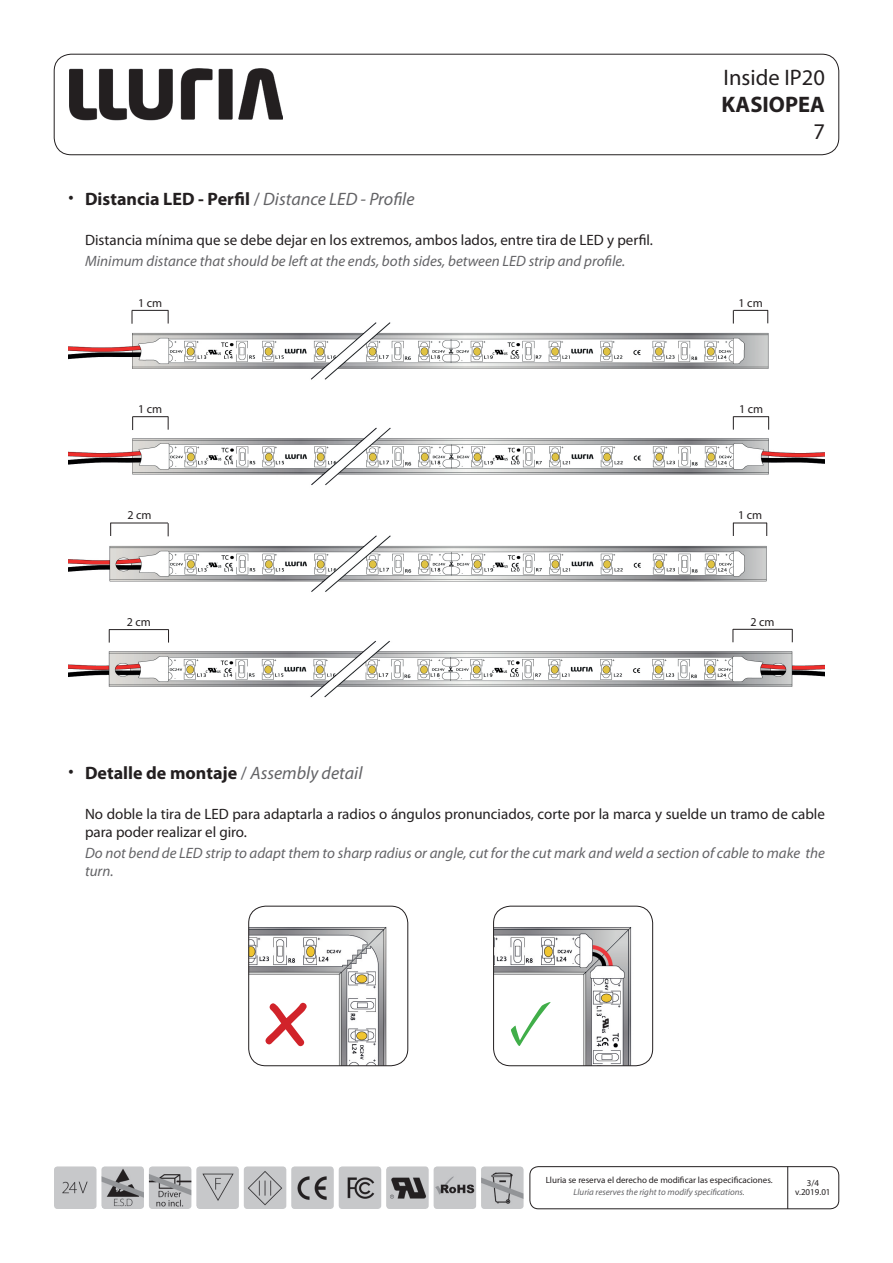
<style>
.page{position:relative;width:893px;height:1263px;background:#fff}
.page>*{position:absolute;margin:0;border:0;box-sizing:border-box;transform-origin:0 0}
.t1{font:77.25px "Comic Sans MS";color:#d1232a}
.t2{font:65.25px "Minion Pro";color:#40ae49}
.t3{font:22.5px "Myriad Pro";color:#231f20}
.t4{font:700 22.5px "Myriad Pro";color:#231f20}
.t5{font:700 18px "Myriad Pro";color:#231f20}
.t6{font:15px/18px "Myriad Pro";color:#231f20}
.t7{font:italic 15px/18px "Myriad Pro";color:#636366}
.t8{font:15px "Minion Pro";color:#231f20}
.t9{font:12px "Myriad Pro";color:#231f20}
.t10{font:9px/8.9px "Myriad Pro";color:#231f20;text-align:center}
.t11{font:italic 9px "Myriad Pro";color:#636366}
.s1{font-weight:400;color:#636366}
.s2{font-weight:400;font-style:italic;color:#636366}
</style>
<div class="page">
<img style="left:70px;top:68px;width:213px;height:52px">
<div style="left:54px;top:54px;width:785px;height:101px;border:1px solid #231f20;border-radius:17px"></div>
<div style="left:530px;top:1166px;width:309px;height:43px;border:1px solid #231f20;border-radius:9px"></div>
<hr style="left:787px;top:1166px;width:1px;height:43px;background:#231f20">
<img style="left:54px;top:1166px;width:43px;height:43px">
<img style="left:101px;top:1166px;width:43px;height:43px">
<img style="left:149px;top:1166px;width:42px;height:43px">
<img style="left:196px;top:1166px;width:43px;height:43px">
<img style="left:244px;top:1166px;width:42px;height:43px">
<img style="left:291px;top:1166px;width:43px;height:43px">
<img style="left:339px;top:1166px;width:42px;height:43px">
<img style="left:386px;top:1166px;width:43px;height:43px">
<img style="left:434px;top:1166px;width:42px;height:43px">
<img style="left:481px;top:1166px;width:43px;height:43px">
<img style="left:249px;top:906px;width:159px;height:160px">
<div style="left:249px;top:906px;width:159px;height:160px;border:1px solid #231f20;border-radius:17px"></div>
<img style="left:494px;top:906px;width:159px;height:160px">
<div style="left:493px;top:906px;width:160px;height:160px;border:1px solid #231f20;border-radius:17px"></div>
<img style="left:68px;top:632px;width:757px;height:66px">
<svg style="left:168px;top:630px;width:1px;height:12px"></svg>
<svg style="left:792px;top:629px;width:1px;height:13px"></svg>
<svg style="left:109px;top:630px;width:1px;height:13px"></svg>
<svg style="left:733px;top:630px;width:1px;height:12px"></svg>
<hr style="left:109px;top:629px;width:60px;height:1px;background:#231f20">
<hr style="left:733px;top:629px;width:59px;height:1px;background:#231f20">
<img style="left:68px;top:313px;width:701px;height:67px">
<svg style="left:168px;top:310px;width:1px;height:13px"></svg>
<svg style="left:767px;top:311px;width:1px;height:12px"></svg>
<svg style="left:132px;top:311px;width:1px;height:13px"></svg>
<svg style="left:733px;top:311px;width:1px;height:12px"></svg>
<hr style="left:132px;top:310px;width:36px;height:1px;background:#231f20">
<hr style="left:733px;top:310px;width:35px;height:1px;background:#231f20">
<img style="left:68px;top:420px;width:757px;height:66px">
<svg style="left:168px;top:416px;width:1px;height:14px"></svg>
<svg style="left:768px;top:417px;width:1px;height:13px"></svg>
<svg style="left:132px;top:417px;width:1px;height:13px"></svg>
<svg style="left:733px;top:417px;width:1px;height:13px"></svg>
<hr style="left:132px;top:416px;width:36px;height:1px;background:#231f20">
<hr style="left:733px;top:416px;width:36px;height:1px;background:#231f20">
<img style="left:68px;top:526px;width:700px;height:66px">
<svg style="left:168px;top:523px;width:1px;height:13px"></svg>
<svg style="left:110px;top:523px;width:1px;height:13px"></svg>
<hr style="left:111px;top:523px;width:57px;height:1px;background:#231f20">
<svg style="left:766px;top:524px;width:1px;height:12px"></svg>
<svg style="left:733px;top:524px;width:1px;height:12px"></svg>
<hr style="left:733px;top:523px;width:34px;height:1px;background:#231f20">
<h3 class="t3" style="left:723px;top:65px;width:103px">Inside IP20</h3>
<h3 class="t4" style="left:721px;top:90px;width:105px">KASIOPEA</h3>
<h3 class="t3" style="left:813px;top:119px;width:13px">7</h3>
<p class="t8" style="left:68px;top:186px;width:7px">•</p>
<p class="t5" style="left:85px;top:187px;width:331px">Distancia LED - Perfil <span class="s1">/</span> <span class="s2">Distance LED - Profile</span></p>
<p class="t6" style="left:85px;top:231px;width:569px">Distancia mínima que se debe dejar en los extremos, ambos lados, entre tira de LED y perfil.</p>
<p class="t7" style="left:85px;top:252px;width:542px">Minimum distance that should be left at the ends, both sides, between LED strip and profile.</p>
<p class="t9" style="left:138px;top:296px;width:26px">1 cm</p>
<p class="t9" style="left:739px;top:296px;width:26px">1 cm</p>
<p class="t9" style="left:138px;top:402px;width:26px">1 cm</p>
<p class="t9" style="left:739px;top:402px;width:26px">1 cm</p>
<p class="t9" style="left:127px;top:509px;width:26px">2 cm</p>
<p class="t9" style="left:738px;top:509px;width:26px">1 cm</p>
<p class="t9" style="left:127px;top:615px;width:26px">2 cm</p>
<p class="t9" style="left:750px;top:615px;width:26px">2 cm</p>
<p class="t8" style="left:68px;top:760px;width:7px">•</p>
<p class="t5" style="left:85px;top:761px;width:279px">Detalle de montaje <span class="s1">/</span> <span class="s2">Assembly detail</span></p>
<p class="t6" style="left:85px;top:805px;width:741px">No doble la tira de LED para adaptarla a radios o ángulos pronunciados, corte por la marca y suelde un tramo de cable para poder realizar el giro.</p>
<p class="t7" style="left:85px;top:844px;width:741px">Do not bend de LED strip to adapt them to sharp radius or angle, cut for the cut mark and weld a section of cable to make the turn.</p>
<p class="t1" style="left:263px;top:959px;width:47px">x</p>
<p class="t2" style="left:508px;top:978px;width:46px">✓</p>
<p class="t10" style="left:546px;top:1176px;width:228px">Lluria se reserva el derecho de modificar las especificaciones.</p>
<p class="t11" style="left:574px;top:1186px;width:173px">Lluria reserves the right to modify specifications.</p>
<p class="t10" style="left:795px;top:1178px;width:37px">3/4 v.2019.01</p>
</div>
